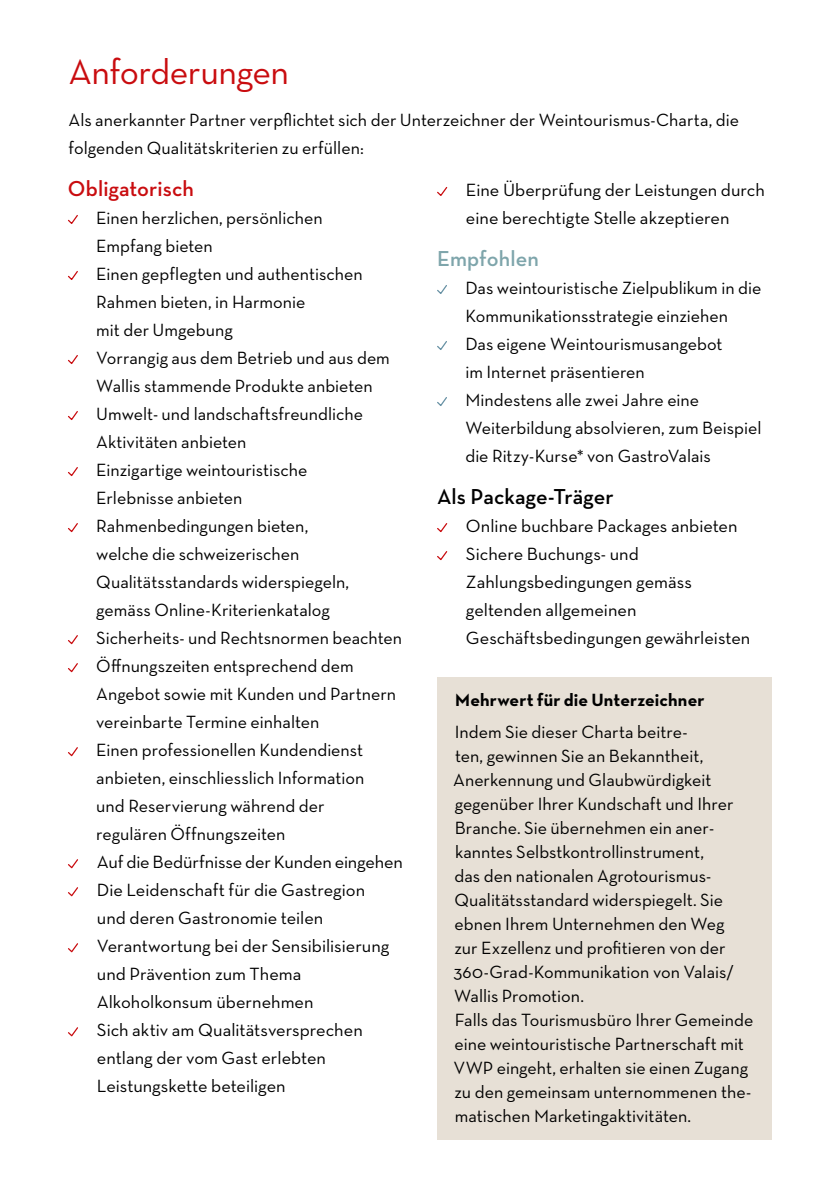
<style>
.page{position:relative;width:840px;height:1191px;background:#fff}
.page>*{position:absolute;margin:0;border:0;box-sizing:border-box;transform-origin:0 0}
.t1{font:36px "Neutra Text";letter-spacing:-.015em;color:#c90c0f}
.t2{font:600 22px "Neutra Text";color:#000}
.t3{font:600 22px "Neutra Text";letter-spacing:.005em;color:#c90c0f}
.t4{font:600 22px "Neutra Text";letter-spacing:.005em;color:#7ea5ab}
.t5{font:18px/28px "Neutra Text";color:#000}
.t6{font:700 18px "Neutra Text";letter-spacing:.005em;color:#000}
</style>
<div class="page">
<svg style="left:437px;top:187px;width:11px;height:9px"></svg>
<svg style="left:437px;top:285px;width:10px;height:9px"></svg>
<svg style="left:437px;top:341px;width:10px;height:9px"></svg>
<svg style="left:437px;top:397px;width:10px;height:9px"></svg>
<svg style="left:437px;top:523px;width:11px;height:10px"></svg>
<svg style="left:437px;top:551px;width:11px;height:10px"></svg>
<svg style="left:68px;top:215px;width:10px;height:9px"></svg>
<svg style="left:68px;top:271px;width:10px;height:9px"></svg>
<svg style="left:68px;top:355px;width:10px;height:9px"></svg>
<svg style="left:68px;top:411px;width:10px;height:9px"></svg>
<svg style="left:68px;top:467px;width:10px;height:10px"></svg>
<svg style="left:68px;top:523px;width:10px;height:10px"></svg>
<svg style="left:68px;top:635px;width:10px;height:10px"></svg>
<svg style="left:68px;top:663px;width:10px;height:10px"></svg>
<svg style="left:68px;top:747px;width:10px;height:10px"></svg>
<svg style="left:68px;top:859px;width:10px;height:10px"></svg>
<svg style="left:68px;top:887px;width:10px;height:10px"></svg>
<svg style="left:68px;top:943px;width:10px;height:10px"></svg>
<svg style="left:68px;top:1027px;width:10px;height:10px"></svg>
<div style="left:437px;top:676px;width:334px;height:463px;background:#e7e0d6"></div>
<h1 class="t1" style="left:69px;top:50px;width:222px">Anforderungen</h1>
<p class="t5" style="left:69px;top:106px;width:671px">Als anerkannter Partner verpflichtet sich der Unterzeichner der Weintourismus-Charta, die folgenden Qualitätskriterien zu erfüllen:</p>
<p class="t3" style="left:68px;top:175px;width:127px">Obligatorisch</p>
<p class="t5" style="left:96px;top:204px;width:308px">Einen herzlichen, persönlichen<br>Empfang bieten<br>Einen gepflegten und authentischen<br>Rahmen bieten, in Harmonie<br>mit der Umgebung<br>Vorrangig aus dem Betrieb und aus dem<br>Wallis stammende Produkte anbieten<br>Umwelt- und landschaftsfreundliche<br>Aktivitäten anbieten<br>Einzigartige weintouristische<br>Erlebnisse anbieten<br>Rahmenbedingungen bieten,<br>welche die schweizerischen<br>Qualitätsstandards widerspiegeln, gemäss Online-Kriterienkatalog<br>Sicherheits- und Rechtsnormen beachten<br>Öffnungszeiten entsprechend dem<br>Angebot sowie mit Kunden und Partnern vereinbarte Termine einhalten<br>Einen professionellen Kundendienst anbieten, einschliesslich Information<br>und Reservierung während der<br>regulären Öffnungszeiten<br>Auf die Bedürfnisse der Kunden eingehen<br>Die Leidenschaft für die Gastregion<br>und deren Gastronomie teilen<br>Verantwortung bei der Sensibilisierung und Prävention zum Thema<br>Alkoholkonsum übernehmen<br>Sich aktiv am Qualitätsversprechen entlang der vom Gast erlebten<br>Leistungskette beteiligen</p>
<p class="t5" style="left:465px;top:176px;width:300px">Eine Überprüfung der Leistungen durch eine berechtigte Stelle akzeptieren</p>
<p class="t4" style="left:437px;top:245px;width:103px">Empfohlen</p>
<p class="t5" style="left:465px;top:274px;width:297px">Das weintouristische Zielpublikum in die Kommunikationsstrategie einziehen<br>Das eigene Weintourismusangebot<br>im Internet präsentieren<br>Mindestens alle zwei Jahre eine Weiterbildung absolvieren, zum Beispiel die Ritzy-Kurse* von GastroValais</p>
<p class="t2" style="left:437px;top:483px;width:178px">Als Package-Träger</p>
<p class="t5" style="left:465px;top:512px;width:286px">Online buchbare Packages anbieten<br>Sichere Buchungs- und<br>Zahlungsbedingungen gemäss geltenden allgemeinen<br>Geschäftsbedingungen gewährleisten</p>
<p class="t6" style="left:455px;top:689px;width:251px">Mehrwert für die Unterzeichner</p>
<p class="t5" style="left:453px;top:720px;width:301px;line-height:24px">Indem Sie dieser Charta beitre-<br>ten, gewinnen Sie an Bekanntheit, Anerkennung und Glaubwürdigkeit gegenüber Ihrer Kundschaft und Ihrer Branche. Sie übernehmen ein aner&shy;kanntes Selbstkontrollinstrument,<br>das den nationalen Agrotourismus-Qualitätsstandard widerspiegelt. Sie ebnen Ihrem Unternehmen den Weg<br>zur Exzellenz und profitieren von der 360-Grad-Kommunikation von Valais/ Wallis Promotion.<br>Falls das Tourismusbüro Ihrer Gemeinde eine weintouristische Partnerschaft mit VWP eingeht, erhalten sie einen Zugang zu den gemeinsam unternommenen the&shy;matischen Marketingaktivitäten.</p>
</div>
